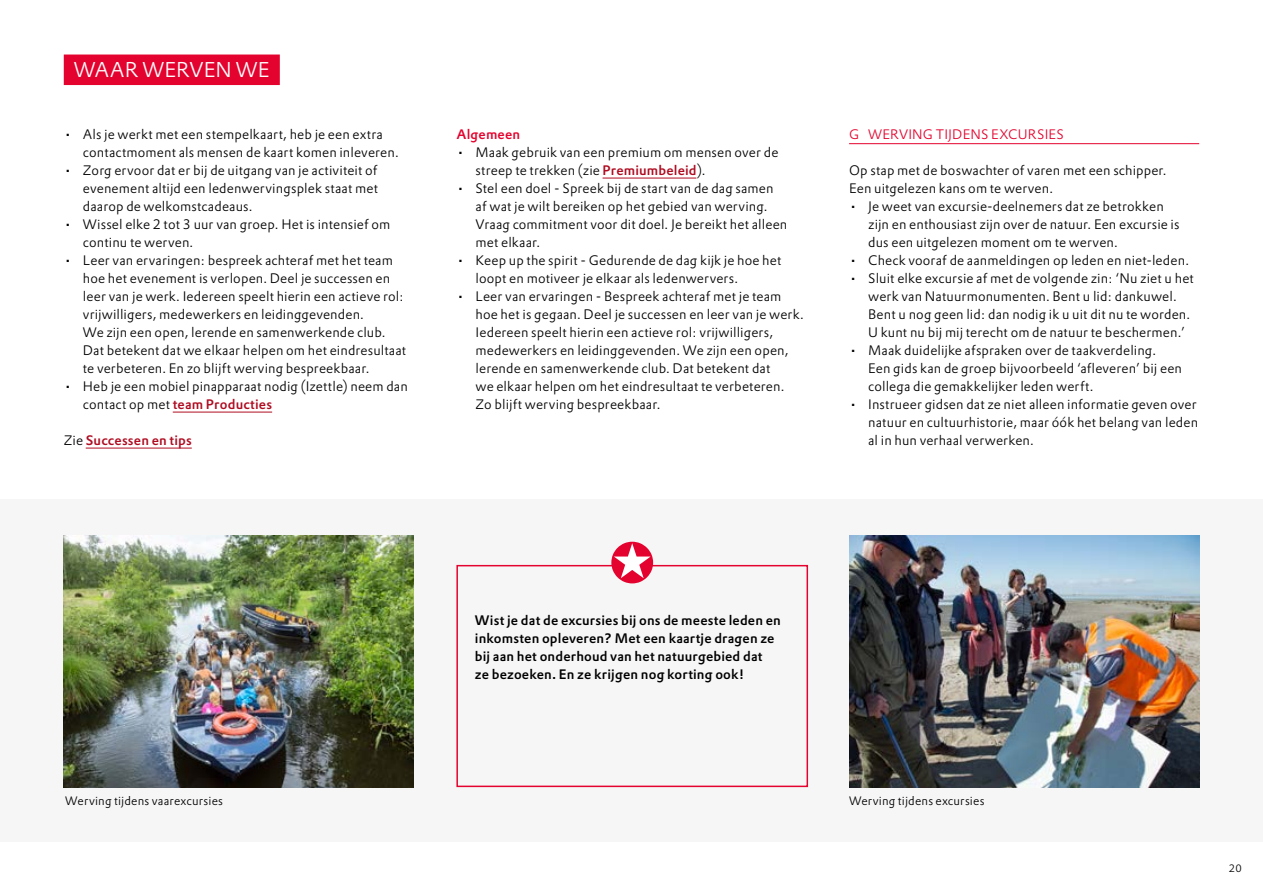
<style>
.page{position:relative;width:1263px;height:893px;background:#fff}
.page>*{position:absolute;margin:0;border:0;box-sizing:border-box;transform-origin:0 0}
.t1{font:300 21px "DTL Prokyon TOT";letter-spacing:-.005em;color:#fff}
.t2{font:300 13.5px/18px "DTL Prokyon TOT";letter-spacing:.01em;color:#000}
.t3{font:500 13.5px/18px "DTL Prokyon TOT";letter-spacing:.01em;color:#000}
.t4{font:300 13.5px "DTL Prokyon TOT";letter-spacing:.01em;color:#e4032e}
.t5{font:500 13.5px "DTL Prokyon TOT";letter-spacing:.01em;color:#af0c21}
.t6{font:500 13.5px "DTL Prokyon TOT";letter-spacing:.015em;color:#e4032e}
.t7{font:300 12px "DTL Prokyon TOT";letter-spacing:.01em;color:#000}
.t8{font:300 10.5px "DTL Prokyon TOT";color:#000}
.s1{font-weight:500;color:#af0c21}
.s2{font-weight:300;color:#000}
</style>
<div class="page">
<div style="left:65px;top:55px;width:214px;height:29px;background:#e4032e"></div>
<div style="left:64px;top:55px;width:216px;height:30px;border:2px solid #e4032e"></div>
<div style="left:0;top:499px;width:1263px;height:342px;background:#f6f6f6"></div>
<img style="left:64px;top:535px;width:350px;height:252px">
<img style="left:849px;top:535px;width:350px;height:252px">
<hr style="left:173px;top:412px;width:99px;height:1px;background:#af0c21">
<hr style="left:86px;top:448px;width:106px;height:1px;background:#af0c21">
<hr style="left:602px;top:178px;width:94px;height:1px;background:#af0c21">
<hr style="left:849px;top:143px;width:350px;height:1px;background:#e4032e">
<div style="left:456px;top:565px;width:352px;height:222px;border:2px solid #e4032e"></div>
<svg style="left:611px;top:542px;width:42px;height:41px"></svg>
<h1 class="t1" style="left:74px;top:56px;width:198px">WAAR WERVEN WE</h1>
<p class="t2" style="left:83px;top:125px;width:317px;text-indent:-19px">• Als je werkt met een stempelkaart, heb je een extra contactmoment als mensen de kaart komen inleveren.</p>
<p class="t2" style="left:83px;top:161px;width:297px;text-align:justify;text-indent:-19px">• Zorg ervoor dat er bij de uitgang van je activiteit of evenement altijd een ledenwervingsplek staat met daarop de welkomstcadeaus.</p>
<p class="t2" style="left:83px;top:215px;width:309px;text-indent:-19px">• Wissel elke 2 tot 3 uur van groep. Het is intensief om continu te werven.</p>
<p class="t2" style="left:83px;top:251px;width:325px;text-indent:-19px">• Leer van ervaringen: bespreek achteraf met het team hoe het evenement is verlopen. Deel je successen en leer van je werk. Iedereen speelt hierin een actieve rol: vrijwilligers, medewerkers en leidinggevenden.<br>We zijn een open, lerende en samenwerkende club.<br>Dat betekent dat we elkaar helpen om het eindresultaat te verbeteren. En zo blijft werving bespreekbaar.</p>
<p class="t2" style="left:83px;top:377px;width:326px;text-indent:-19px">• Heb je een mobiel pinapparaat nodig (Izettle) neem dan contact op met <span class="s1">team Producties</span></p>
<p class="t5" style="left:64px;top:431px;width:130px"><span class="s2">Zie</span> Successen en tips</p>
<p class="t6" style="left:456px;top:126px;width:65px">Algemeen</p>
<p class="t2" style="left:476px;top:143px;width:304px;text-indent:-19px">• Maak gebruik van een premium om mensen over de streep te trekken (zie <span class="s1">Premiumbeleid</span>).</p>
<p class="t2" style="left:475px;top:179px;width:313px;text-indent:-19px">• Stel een doel - Spreek bij de start van de dag samen af wat je wilt bereiken op het gebied van werving.<br>Vraag commitment voor dit doel. Je bereikt het alleen met elkaar.</p>
<p class="t2" style="left:475px;top:251px;width:307px;text-indent:-19px">• Keep up the spirit - Gedurende de dag kijk je hoe het loopt en motiveer je elkaar als ledenwervers.</p>
<p class="t2" style="left:475px;top:287px;width:330px;text-indent:-19px">• Leer van ervaringen - Bespreek achteraf met je team hoe het is gegaan. Deel je successen en leer van je werk.<br>Iedereen speelt hierin een actieve rol: vrijwilligers, medewerkers en leidinggevenden. We zijn een open, lerende en samenwerkende club. Dat betekent dat<br>we elkaar helpen om het eindresultaat te verbeteren.<br>Zo blijft werving bespreekbaar.</p>
<p class="t4" style="left:849px;top:126px;width:216px">G WERVING TIJDENS EXCURSIES</p>
<p class="t2" style="left:849px;top:161px;width:319px">Op stap met de boswachter of varen met een schipper.<br>Een uitgelezen kans om te werven.</p>
<p class="t2" style="left:868px;top:197px;width:313px;text-indent:-19px">• Je weet van excursie-deelnemers dat ze betrokken zijn en enthousiast zijn over de natuur. Een excursie is dus een uitgelezen moment om te werven.</p>
<p class="t2" style="left:849px;top:251px;width:341px">• Check vooraf de aanmeldingen op leden en niet-leden.</p>
<p class="t2" style="left:868px;top:269px;width:327px;text-indent:-19px">• Sluit elke excursie af met de volgende zin: ‘Nu ziet u het werk van Natuurmonumenten. Bent u lid: dankuwel.<br>Bent u nog geen lid: dan nodig ik u uit dit nu te worden.<br>U kunt nu bij mij terecht om de natuur te beschermen.’</p>
<p class="t2" style="left:868px;top:341px;width:315px;text-indent:-19px">• Maak duidelijke afspraken over de taakverdeling.<br>Een gids kan de groep bijvoorbeeld ‘afleveren’ bij een collega die gemakkelijker leden werft.</p>
<p class="t2" style="left:868px;top:395px;width:331px;text-align:justify;text-indent:-19px">• Instrueer gidsen dat ze niet alleen informatie geven over natuur en cultuurhistorie, maar óók het belang van leden al in hun verhaal verwerken.</p>
<p class="t3" style="left:475px;top:611px;width:307px">Wist je dat de excursies bij ons de meeste leden en inkomsten opleveren? Met een kaartje dragen ze bij aan het onderhoud van het natuurgebied dat<br>ze bezoeken. En ze krijgen nog korting ook!</p>
<p class="t7" style="left:65px;top:793px;width:159px">Werving tijdens vaarexcursies</p>
<p class="t7" style="left:849px;top:793px;width:137px">Werving tijdens excursies</p>
<p class="t8" style="left:1229px;top:862px;width:14px">20</p>
</div>
